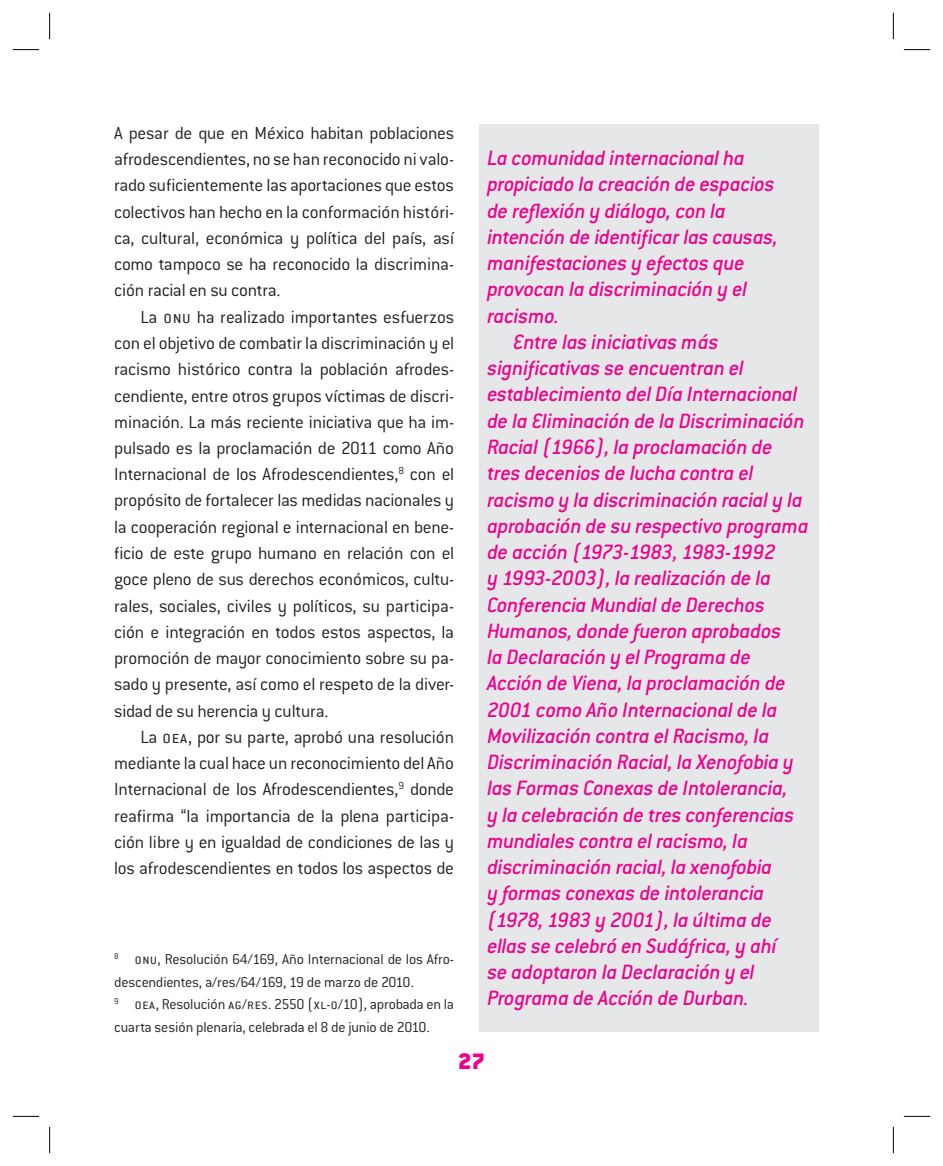
<style>
.page{position:relative;width:943px;height:1166px;background:#fff}
.page>*{position:absolute;margin:0;border:0;box-sizing:border-box;transform-origin:0 0}
.t1{font:900 24.5px "Conduit ITC Std";color:#ed028c}
.t2{font:italic 500 22.75px/26.2px "Conduit ITC Std";letter-spacing:-.01em;color:#ed028c}
.t3{font:300 19.25px/26.2px "Conduit ITC Std";letter-spacing:-.015em;color:#231f20;text-align:justify}
.t4{font:300 15.75px/22.8px "Conduit ITC Std";letter-spacing:-.015em;color:#231f20}
</style>
<div class="page">
<div style="left:479px;top:124px;width:340px;height:908px;background:#e6e7e9"></div>
<svg style="left:13px;top:49px;width:26px;height:1px"></svg>
<svg style="left:903px;top:49px;width:27px;height:1px"></svg>
<svg style="left:13px;top:1116px;width:26px;height:1px"></svg>
<svg style="left:903px;top:1116px;width:27px;height:1px"></svg>
<svg style="left:49px;top:13px;width:1px;height:26px"></svg>
<svg style="left:49px;top:1127px;width:1px;height:26px"></svg>
<svg style="left:893px;top:13px;width:1px;height:26px"></svg>
<svg style="left:893px;top:1127px;width:1px;height:26px"></svg>
<p class="t3" style="left:114px;top:119px;width:341px">A pesar de que en México habitan poblaciones afrodescendientes, no se han reconocido ni valo&shy;rado suficientemente las aportaciones que estos colectivos han hecho en la conformación históri&shy;ca, cultural, económica y política del país, así como tampoco se ha reconocido la discrimina&shy;ción racial en su contra.</p>
<p class="t3" style="left:114px;top:303px;width:341px;text-indent:26px">La onu ha realizado importantes esfuerzos con el objetivo de combatir la discriminación y el racismo histórico contra la población afrodes&shy;cendiente, entre otros grupos víctimas de discri&shy;minación. La más reciente iniciativa que ha im&shy;pulsado es la proclamación de 2011 como Año Internacional de los Afrodescendientes,<sup>8</sup> con el propósito de fortalecer las medidas nacionales y la cooperación regional e internacional en bene&shy;ficio de este grupo humano en relación con el goce pleno de sus derechos económicos, cultu&shy;rales, sociales, civiles y políticos, su participa&shy;ción e integración en todos estos aspectos, la promoción de mayor conocimiento sobre su pa&shy;sado y presente, así como el respeto de la diver&shy;sidad de su herencia y cultura.</p>
<p class="t3" style="left:114px;top:723px;width:341px;text-indent:26px">La oea, por su parte, aprobó una resolución mediante la cual hace un reconocimiento del Año Internacional de los Afrodescendientes,<sup>9</sup> donde reafirma “la importancia de la plena participa&shy;ción libre y en igualdad de condiciones de las y los afrodescendientes en todos los aspectos de</p>
<p class="t4" style="left:114px;top:947px;width:341px"><sup>8</sup> onu, Resolución 64/169, Año Internacional de los Afro&shy;descendientes, a/res/64/169, 19 de marzo de 2010.<br><sup>9</sup> oea, Resolución ag/res. 2550 (xl-o/10), aprobada en la cuarta sesión plenaria, celebrada el 8 de junio de 2010.</p>
<p class="t2" style="left:487px;top:144px;width:292px">La comunidad internacional ha propiciado la creación de espacios de reflexión y diálogo, con la intención de identificar las causas, manifestaciones y efectos que provocan la discriminación y el racismo.</p>
<p class="t2" style="left:487px;top:328px;width:323px;text-indent:26px">Entre las iniciativas más significativas se encuentran el establecimiento del Día Internacional de la Eliminación de la Discriminación Racial (1966), la proclamación de tres decenios de lucha contra el racismo y la discriminación racial y la aprobación de su respectivo programa de acción (1973-1983, 1983-1992<br>y 1993-2003), la realización de la Conferencia Mundial de Derechos Humanos, donde fueron aprobados<br>la Declaración y el Programa de Acción de Viena, la proclamación de 2001 como Año Internacional de la Movilización contra el Racismo, la Discriminación Racial, la Xenofobia y las Formas Conexas de Intolerancia,<br>y la celebración de tres conferencias mundiales contra el racismo, la discriminación racial, la xenofobia<br>y formas conexas de intolerancia (1978, 1983 y 2001), la última de ellas se celebró en Sudáfrica, y ahí<br>se adoptaron la Declaración y el Programa de Acción de Durban.</p>
<p class="t1" style="left:458px;top:1048px;width:28px">27</p>
</div>
